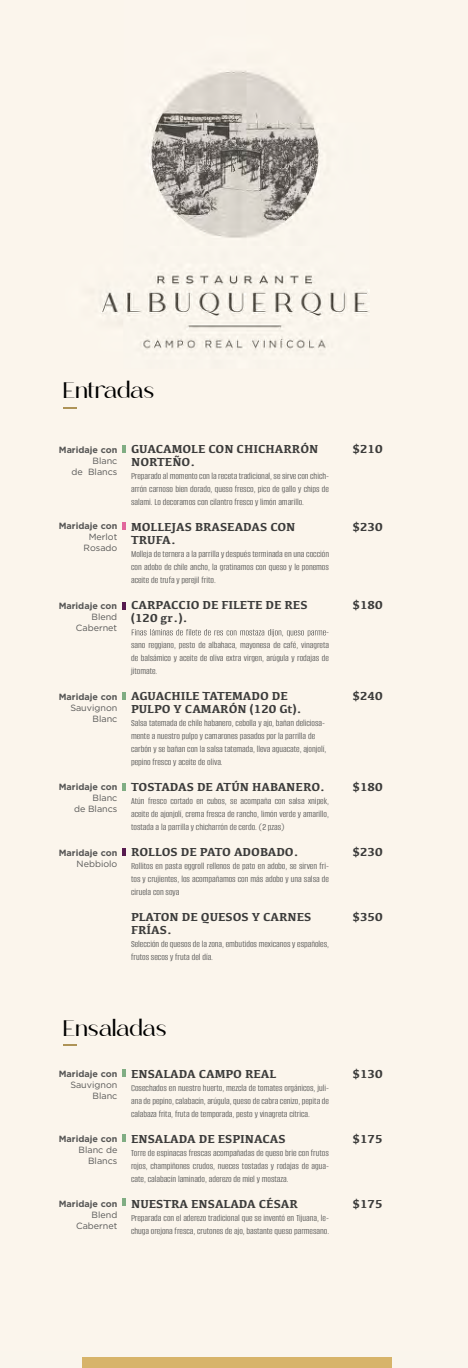
<style>
.page{position:relative;width:468px;height:1368px;background:#fbf5ec}
.page>*{position:absolute;margin:0;border:0;box-sizing:border-box;transform-origin:0 0}
.t1{font:22.4px "BROLIMO";letter-spacing:-.01em;color:#000}
.t2{font:22.4px "BROLIMO";letter-spacing:-.03em;color:#000}
.t3{font:700 12px/13px "Kefa";color:#3c3c3b}
.t4{font:10px/13px "Alumni Sans";color:#575756;text-align:justify}
.t5{font:9px/11px "Gotham";color:#575756;text-align:right}
.t6{font:700 9px "Gotham";color:#575756}
</style>
<div class="page">
<svg style="left:132px;top:629px;width:194px;height:8px"></svg>
<svg style="left:63px;top:407px;width:14px;height:1px"></svg>
<svg style="left:63px;top:1045px;width:14px;height:1px"></svg>
<div style="left:83px;top:1358px;width:309px;height:10px;background:#d7b46a"></div>
<svg style="left:122px;top:445px;width:4px;height:8px"></svg>
<svg style="left:122px;top:1070px;width:4px;height:7px"></svg>
<svg style="left:122px;top:1134px;width:4px;height:7px"></svg>
<svg style="left:122px;top:1199px;width:4px;height:7px"></svg>
<svg style="left:122px;top:602px;width:4px;height:7px"></svg>
<svg style="left:122px;top:848px;width:4px;height:8px"></svg>
<svg style="left:122px;top:522px;width:4px;height:7px"></svg>
<svg style="left:122px;top:693px;width:4px;height:7px"></svg>
<svg style="left:122px;top:783px;width:4px;height:7px"></svg>
<h1 class="t2" style="left:63px;top:381px;width:93px">Entradas</h1>
<p class="t6" style="left:59px;top:444px;width:60px">Maridaje con</p>
<p class="t5" style="left:71px;top:455px;width:47px">Blanc<br>de Blancs</p>
<p class="t6" style="left:59px;top:520px;width:60px">Maridaje con</p>
<p class="t5" style="left:84px;top:532px;width:35px;text-align:center">Merlot<br>Rosado</p>
<p class="t6" style="left:59px;top:600px;width:60px">Maridaje con</p>
<p class="t5" style="left:76px;top:611px;width:43px">Blend<br>Cabernet</p>
<p class="t6" style="left:59px;top:691px;width:60px">Maridaje con</p>
<p class="t5" style="left:70px;top:702px;width:49px">Sauvignon<br>Blanc</p>
<p class="t6" style="left:59px;top:781px;width:60px">Maridaje con</p>
<p class="t5" style="left:74px;top:792px;width:45px">Blanc<br>de Blancs</p>
<p class="t6" style="left:59px;top:846px;width:60px">Maridaje con</p>
<p class="t5" style="left:77px;top:858px;width:42px">Nebbiolo</p>
<p class="t3" style="left:131px;top:442px;width:189px">GUACAMOLE CON CHICHARRÓN<br>NORTEÑO.</p>
<p class="t4" style="left:131px;top:470px;width:199px">Preparado al momento con la receta tradicional, se sirve con chich&shy;arrón carnoso bien dorado, queso fresco, pico de gallo y chips de salami. Lo decoramos con cilantro fresco y limón amarillo.</p>
<p class="t3" style="left:131px;top:520px;width:166px">MOLLEJAS BRASEADAS CON<br>TRUFA.</p>
<p class="t4" style="left:131px;top:548px;width:200px">Molleja de ternera a la parrilla y después terminada en una cocción con adobo de chile ancho, la gratinamos con queso y le ponemos aceite de trufa y perejil frito.</p>
<p class="t3" style="left:131px;top:598px;width:178px">CARPACCIO DE FILETE DE RES (120 gr.).</p>
<p class="t4" style="left:131px;top:626px;width:199px;text-indent:195px">- sano reggiano, pesto de albahaca, mayonesa de café, vinagreta de balsámico y aceite de oliva extra virgen, arúgula y rodajas de jitomate.</p>
<p class="t3" style="left:131px;top:689px;width:172px">AGUACHILE TATEMADO DE<br>PULPO Y CAMARÓN (120 Gt).</p>
<p class="t4" style="left:131px;top:717px;width:197px;text-align:left">Salsa tatemada de chile habanero, cebolla y ajo, bañan deliciosa&shy;mente a nuestro pulpo y camarones pasados por la parrilla de carbón y se bañan con la salsa tatemada, lleva aguacate, ajonjolí, pepino fresco y aceite de oliva.</p>
<p class="t3" style="left:131px;top:780px;width:196px">TOSTADAS DE ATÚN HABANERO.</p>
<p class="t4" style="left:131px;top:795px;width:199px">Atún fresco cortado en cubos, se acompaña con salsa xnipek, aceite de ajonjolí, crema fresca de rancho, limón verde y amarillo, tostada a la parrilla y chicharrón de cerdo. (2 pzas)</p>
<p class="t3" style="left:131px;top:845px;width:169px">ROLLOS DE PATO ADOBADO.</p>
<p class="t4" style="left:131px;top:860px;width:199px">Rollitos en pasta eggroll rellenos de pato en adobo, se sirven fri&shy;tos y crujientes, los acompañamos con más adobo y una salsa de ciruela con soya</p>
<p class="t3" style="left:131px;top:910px;width:182px">PLATON DE QUESOS Y CARNES<br>FRÍAS.</p>
<p class="t4" style="left:131px;top:938px;width:200px">Selección de quesos de la zona, embutidos mexicanos y españoles, frutos secos y fruta del día.</p>
<p class="t3" style="left:353px;top:442px;width:32px">$210</p>
<p class="t3" style="left:353px;top:520px;width:32px">$230</p>
<p class="t3" style="left:353px;top:598px;width:32px">$180</p>
<p class="t3" style="left:353px;top:689px;width:32px">$240</p>
<p class="t3" style="left:353px;top:780px;width:32px">$180</p>
<p class="t3" style="left:353px;top:845px;width:32px">$230</p>
<p class="t3" style="left:353px;top:910px;width:32px">$350</p>
<h1 class="t1" style="left:63px;top:1019px;width:105px">Ensaladas</h1>
<p class="t6" style="left:59px;top:1068px;width:60px">Maridaje con</p>
<p class="t5" style="left:70px;top:1079px;width:49px">Sauvignon<br>Blanc</p>
<p class="t6" style="left:59px;top:1133px;width:60px">Maridaje con</p>
<p class="t5" style="left:79px;top:1145px;width:40px">Blanc de<br>Blancs</p>
<p class="t6" style="left:59px;top:1197px;width:60px">Maridaje con</p>
<p class="t5" style="left:76px;top:1209px;width:43px">Blend<br>Cabernet</p>
<p class="t3" style="left:131px;top:1066px;width:147px">ENSALADA CAMPO REAL</p>
<p class="t4" style="left:131px;top:1082px;width:199px">Cosechados en nuestro huerto, mezcla de tomates orgánicos, juli&shy;ana de pepino, calabacín, arúgula, queso de cabra cenizo, pepita de calabaza frita, fruta de temporada, pesto y vinagreta cítrica.</p>
<p class="t3" style="left:131px;top:1131px;width:156px">ENSALADA DE ESPINACAS</p>
<p class="t4" style="left:131px;top:1147px;width:199px">Torre de espinacas frescas acompañadas de queso brie con frutos rojos, champiñones crudos, nueces tostadas y rodajas de agua&shy;cate, calabacín laminado, aderezo de miel y mostaza.</p>
<p class="t3" style="left:131px;top:1196px;width:168px">NUESTRA ENSALADA CÉSAR</p>
<p class="t4" style="left:131px;top:1212px;width:200px">Preparada con el aderezo tradicional que se inventó en Tijuana, le&shy;chuga orejona fresca, crutones de ajo, bastante queso parmesano.</p>
<p class="t3" style="left:353px;top:1066px;width:32px">$130</p>
<p class="t3" style="left:353px;top:1131px;width:32px">$175</p>
<p class="t3" style="left:353px;top:1196px;width:32px">$175</p>
</div>
